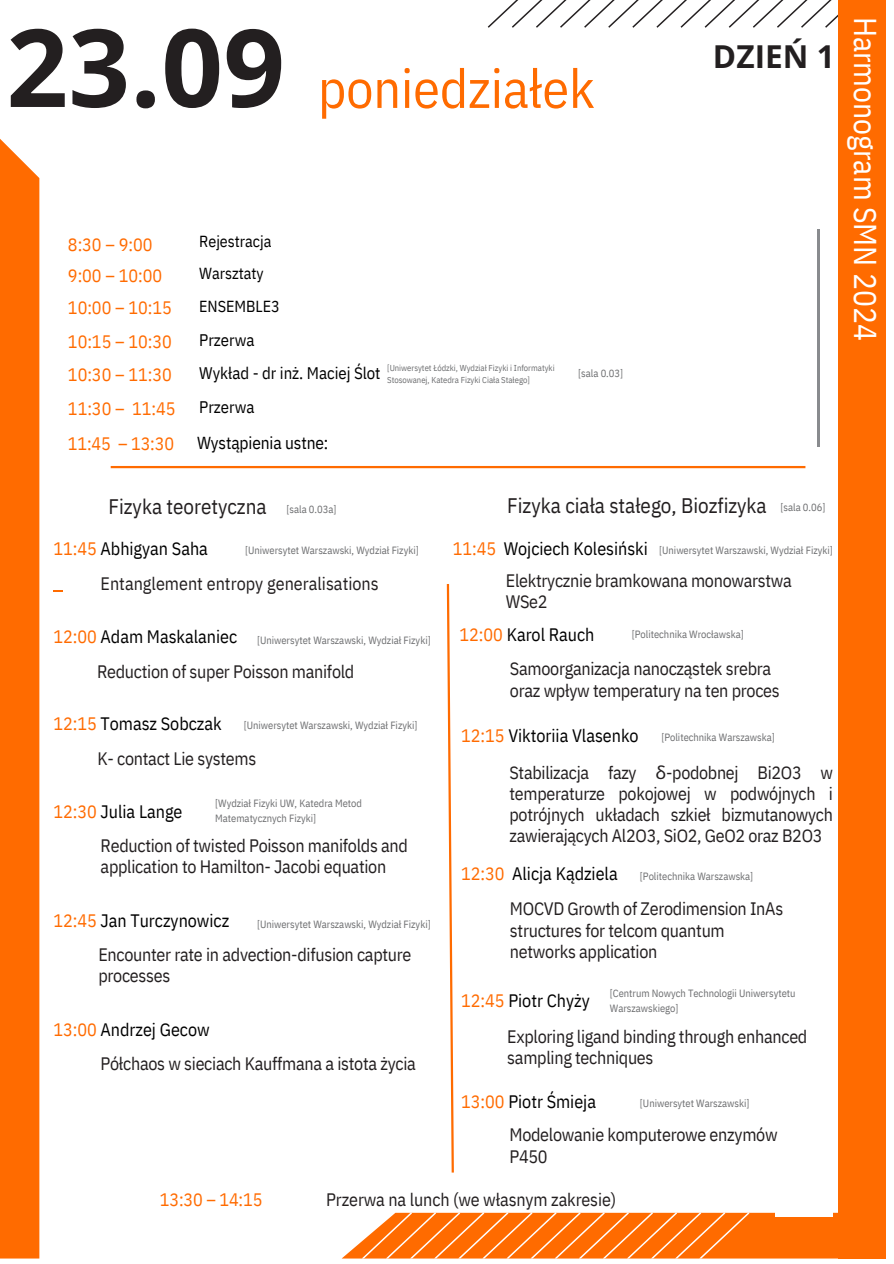
<style>
.page{position:relative;width:894px;height:1264px;background:#fff}
.page>*{position:absolute;margin:0;border:0;box-sizing:border-box;transform-origin:0 0}
.t1{font:700 108px "Open Sans";color:#231f20}
.t2{font:54px "IBM Plex Sans Cond";color:#ff6b00}
.t3{font:31.5px "IBM Plex Sans Cond";color:#fff}
.t4{font:700 31.5px "Open Sans";color:#231f20}
.t5{font:21px "IBM Plex Sans Cond";color:#231f20}
.t6{font:18px/21.3px "IBM Plex Sans Cond";letter-spacing:-.015em;color:#231f20}
.t7{font:18px "IBM Plex Sans Cond";color:#000}
.t8{font:18px/33.8px "IBM Plex Sans Cond";color:#ff6b00}
.t9{font:17.85px/21.3px "IBM Plex Sans Cond";letter-spacing:-.015em;color:#231f20;text-align:justify}
.t10{font:17.25px "IBM Plex Sans Cond";letter-spacing:-.01em;color:#000}
.t11{font:16.65px/33.6px "IBM Plex Sans Cond";color:#000}
.t12{font:16.05px "IBM Plex Sans Cond";color:#000}
.t13{font:10.5px/14.7px "IBM Plex Sans Cond";color:#6d6e70}
.t14{font:8.55px/12px "IBM Plex Sans Cond";color:#6d6e70}
.s1{color:#ff6b00}
.s2{font-family:"Noto Sans"}
</style>
<div class="page">
<div style="left:0;top:139px;width:39px;height:1119px;background:#ff6b00"></div>
<svg style="left:487px;top:0;width:351px;height:28px"></svg>
<svg style="left:342px;top:1212px;width:496px;height:46px;background:#ff7f23"></svg>
<div style="left:838px;top:0;width:47px;height:1258px;background:#ff6b00"></div>
<hr style="left:54px;top:590px;width:770px;height:1px;background:#ff6b00">
<hr style="left:817px;top:230px;width:2px;height:288px;background:#898b8e">
<div style="left:775px;top:447px;width:58px;height:769px;background:#fff"></div>
<div style="left:63px;top:557px;width:769px;height:58px;background:#fff"></div>
<hr style="left:111px;top:466px;width:694px;height:2px;background:#ff6b00">
<svg style="left:446px;top:584px;width:8px;height:589px"></svg>
<h1 class="t1" style="left:6px;top:-8px;width:280px">23.09</h1>
<h2 class="t2" style="left:318px;top:53px;width:278px">poniedziałek</h2>
<p class="t8" style="left:68px;top:228px;width:105px;line-height:31.5px">8:30 – 9:00<br>9:00 – 10:00<br>10:00 – 10:15</p>
<h6 class="t12" style="left:199px;top:231px;width:74px">Rejestracja</h6>
<p class="t12" style="left:199px;top:263px;width:66px">Warsztaty</p>
<p class="t12" style="left:199px;top:295px;width:82px">ENSEMBLE3</p>
<h3 class="t8" style="left:68px;top:324px;width:109px">10:15 – 10:30<br>10:30 – 11:30<br>11:30 – 11:45</h3>
<h6 class="t11" style="left:199px;top:322px;width:183px">Przerwa<br>Wykład - dr inż. Maciej Ślot<br>Przerwa</h6>
<p class="t14" style="left:387px;top:361px;width:169px">[Uniwersytet Łódzki, Wydział Fizyki i Informatyki<br>Stosowanej, Katedra Fizyki Ciała Stałego]</p>
<h6 class="t8" style="left:68px;top:426px;width:108px">11:45 – 13:30</h6>
<h6 class="t10" style="left:197px;top:431px;width:133px">Wystąpienia ustne:</h6>
<p class="t13" style="left:578px;top:366px;width:46px">[sala 0.03]</p>
<h6 class="t4" style="left:712px;top:34px;width:123px">DZIEŃ 1</h6>
<p class="t3" style="left:886px;top:17px;width:325px;rotate:90deg">Harmonogram SMN 2024</p>
<h6 class="t5" style="left:108px;top:492px;width:159px">Fizyka teoretyczna</h6>
<p class="t5" style="left:507px;top:491px;width:261px">Fizyka ciała stałego, Biozfizyka</p>
<h4 class="t13" style="left:286px;top:502px;width:51px">[sala 0.03a]</h4>
<p class="t13" style="left:780px;top:500px;width:46px">[sala 0.06]</p>
<h6 class="t7" style="left:53px;top:537px;width:156px"><span class="s1">11:45</span> Abhigyan Saha</h6>
<h6 class="t13" style="left:245px;top:542px;width:175px">[Uniwersytet Warszawski, Wydział Fizyki]</h6>
<p class="t6" style="left:101px;top:572px;width:279px">Entanglement entropy generalisations</p>
<p class="t7" style="left:53px;top:624px;width:185px"><span class="s1">12:00</span> Adam Maskalaniec</p>
<h6 class="t13" style="left:257px;top:632px;width:175px">[Uniwersytet Warszawski, Wydział Fizyki]</h6>
<h6 class="t6" style="left:97px;top:660px;width:259px">Reduction of super Poisson manifold</h6>
<h6 class="t7" style="left:53px;top:712px;width:170px"><span class="s1">12:15</span> Tomasz Sobczak</h6>
<h6 class="t13" style="left:244px;top:717px;width:175px">[Uniwersytet Warszawski, Wydział Fizyki]</h6>
<p class="t6" style="left:97px;top:747px;width:160px">K- contact Lie systems</p>
<h6 class="t13" style="left:215px;top:796px;width:148px">[Wydział Fizyki UW, Katedra Metod<br>Matematycznych Fizyki]</h6>
<h6 class="t7" style="left:53px;top:799px;width:130px"><span class="s1">12:30</span> Julia Lange</h6>
<p class="t6" style="left:101px;top:834px;width:309px">Reduction of twisted Poisson manifolds and application to Hamilton- Jacobi equation</p>
<p class="t7" style="left:53px;top:908px;width:177px"><span class="s1">12:45</span> Jan Turczynowicz</p>
<h6 class="t13" style="left:257px;top:916px;width:175px">[Uniwersytet Warszawski, Wydział Fizyki]</h6>
<h6 class="t6" style="left:98px;top:943px;width:314px">Encounter rate in advection-difusion capture processes</h6>
<h6 class="t7" style="left:53px;top:1017px;width:158px"><span class="s1">13:00</span> Andrzej Gecow</h6>
<h6 class="t6" style="left:101px;top:1052px;width:317px">Półchaos w sieciach Kauffmana a istota życia</h6>
<h5 class="t7" style="left:452px;top:537px;width:196px"><span class="s1">11:45</span> Wojciech Kolesiński</h5>
<h6 class="t13" style="left:659px;top:542px;width:175px">[Uniwersytet Warszawski, Wydział Fizyki]</h6>
<h6 class="t6" style="left:505px;top:569px;width:287px">Elektrycznie bramkowana monowarstwa<br>WSe2</h6>
<h6 class="t7" style="left:459px;top:622px;width:136px"><span class="s1">12:00</span> Karol Rauch</h6>
<p class="t13" style="left:631px;top:626px;width:113px">[Politechnika Wrocławska]</p>
<h6 class="t6" style="left:510px;top:658px;width:271px">Samoorganizacja nanocząstek srebra oraz wpływ temperatury na ten proces</h6>
<h6 class="t7" style="left:461px;top:723px;width:179px"><span class="s1">12:15</span> Viktoriia Vlasenko</h6>
<h6 class="t13" style="left:661px;top:730px;width:115px">[Politechnika Warszawska]</h6>
<p class="t9" style="left:509px;top:761px;width:325px">Stabilizacja fazy <span class="s2">δ</span>-podobnej Bi2O3 w temperaturze pokojowej w podwójnych i potrójnych układach szkieł bizmutanowych zawierających Al2O3, SiO2, GeO2 oraz B2O3</p>
<h5 class="t7" style="left:461px;top:861px;width:158px"><span class="s1">12:30</span> Alicja Kądziela</h5>
<h6 class="t13" style="left:639px;top:868px;width:115px">[Politechnika Warszawska]</h6>
<h6 class="t6" style="left:510px;top:897px;width:275px">MOCVD Growth of Zerodimension InAs structures for telcom quantum networks application</h6>
<h6 class="t13" style="left:609px;top:986px;width:187px">[Centrum Nowych Technologii Uniwersytetu<br>Warszawskiego]</h6>
<p class="t7" style="left:461px;top:988px;width:130px"><span class="s1">12:45</span> Piotr Chyży</p>
<h6 class="t6" style="left:507px;top:1025px;width:301px">Exploring ligand binding through enhanced sampling techniques</h6>
<h6 class="t7" style="left:461px;top:1089px;width:136px"><span class="s1">13:00</span> Piotr Śmieja</h6>
<p class="t6" style="left:509px;top:1123px;width:269px">Modelowanie komputerowe enzymów<br>P450</p>
<p class="t13" style="left:639px;top:1095px;width:111px">[Uniwersytet Warszawski]</p>
<h6 class="t8" style="left:160px;top:1182px;width:104px">13:30 – 14:15</h6>
<h6 class="t6" style="left:326px;top:1188px;width:291px">Przerwa na lunch (we własnym zakresie)</h6>
</div>
